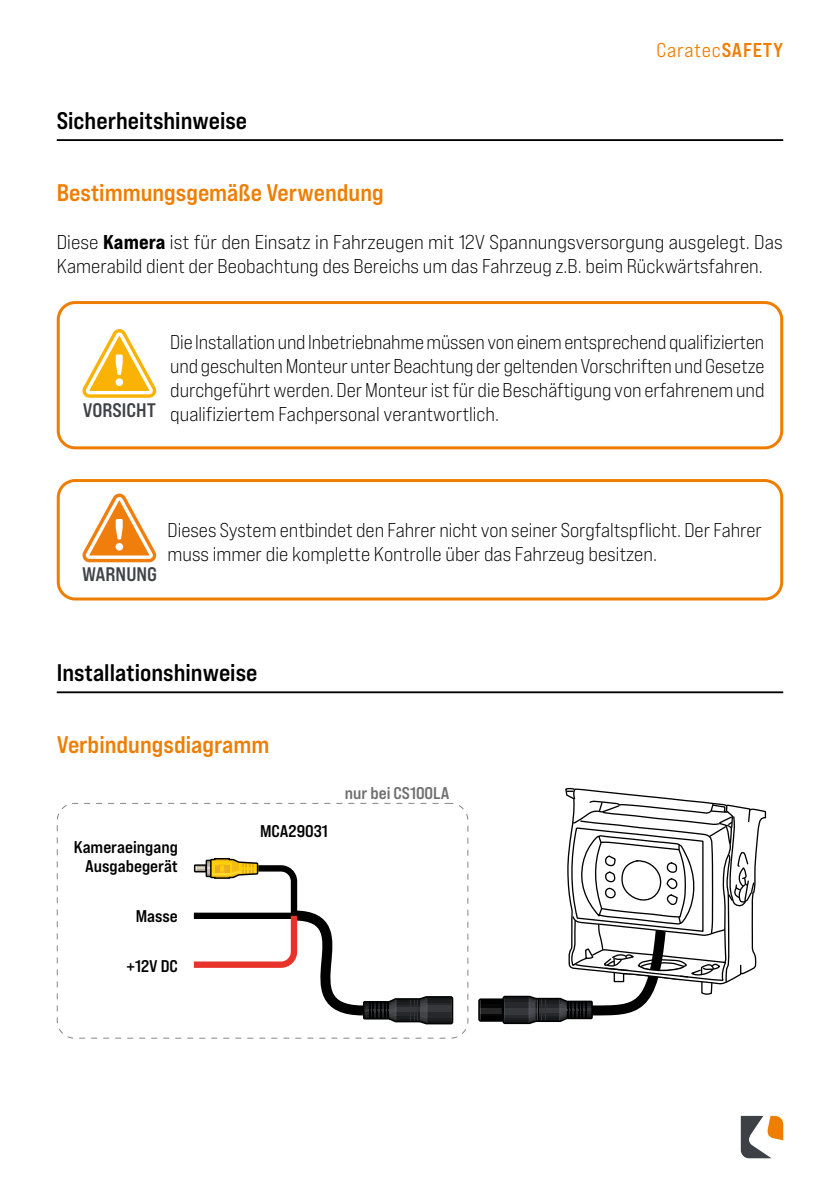
<style>
.page{position:relative;width:840px;height:1191px;background:#fff}
.page>*{position:absolute;margin:0;border:0;box-sizing:border-box;transform-origin:0 0}
.t1{font:24px "Bebas Neue Pro Exp Bd";color:#ef7d00}
.t2{font:24px "Bebas Neue Pro Exp Bd";color:#000}
.t3{font:20px/24px "Bebas Neue Pro Exp Bk";color:#000}
.t4{font:20px "Bebas Neue Pro Exp Md";letter-spacing:.04em;color:#ef7d00}
.t5{font:19.6px "Bebas Neue Pro Exp Bd";color:#3f4247}
.t6{font:17px "Bebas Neue Pro Exp Bd";color:#000}
.t7{font:17px "Bebas Neue Pro Exp Bd";color:#706f6f}
.s1{font-family:"Bebas Neue Pro Exp Bd"}
.s2{font-family:"Bebas Neue Pro Exp Eb"}
</style>
<div class="page">
<hr style="left:57px;top:139px;width:725px;height:2px;background:#000">
<hr style="left:57px;top:691px;width:725px;height:2px;background:#000">
<svg style="left:82px;top:329px;width:74px;height:69px"></svg>
<div style="left:57px;top:301px;width:725px;height:148px;border:3px solid #ef7d00;border-radius:17px"></div>
<svg style="left:82px;top:493px;width:74px;height:69px"></svg>
<div style="left:57px;top:479px;width:725px;height:121px;border:3px solid #ef7d00;border-radius:17px"></div>
<svg style="left:478px;top:787px;width:288px;height:238px"></svg>
<svg style="left:57px;top:803px;width:411px;height:235px"></svg>
<svg style="left:740px;top:1115px;width:42px;height:43px"></svg>
<p class="t2" style="left:57px;top:105px;width:192px">Sicherheitshinweise</p>
<p class="t4" style="left:656px;top:37px;width:128px">Caratec<span class="s1">SAFETY</span></p>
<p class="t1" style="left:57px;top:177px;width:328px">Bestimmungsgemäße Verwendung</p>
<p class="t3" style="left:57px;top:229px;width:727px">Diese <span class="s2">Kamera</span> ist für den Einsatz in Fahrzeugen mit 12V Spannungsversorgung ausgelegt. Das<br>Kamerabild dient der Beobachtung des Bereichs um das Fahrzeug z.B. beim Rückwärtsfahren.</p>
<p class="t5" style="left:83px;top:398px;width:75px">VORSICHT</p>
<p class="t3" style="left:170px;top:330px;width:595px;text-align:justify">Die Installation und Inbetriebnahme müssen von einem entsprechend qualifizierten und geschulten Monteur unter Beachtung der geltenden Vorschriften und Gesetze durchgeführt werden. Der Monteur ist für die Beschäftigung von erfahrenem und qualifiziertem Fachpersonal verantwortlich.</p>
<p class="t5" style="left:82px;top:562px;width:76px">WARNUNG</p>
<p class="t3" style="left:167px;top:517px;width:595px">Dieses System entbindet den Fahrer nicht von seiner Sorgfaltspflicht. Der Fahrer muss immer die komplette Kontrolle über das Fahrzeug besitzen.</p>
<p class="t2" style="left:57px;top:657px;width:202px">Installationshinweise</p>
<p class="t1" style="left:57px;top:729px;width:214px">Verbindungsdiagramm</p>
<p class="t6" style="left:74px;top:836px;width:106px">Kameraeingang</p>
<p class="t6" style="left:85px;top:855px;width:94px">Ausgabegerät</p>
<p class="t6" style="left:136px;top:905px;width:44px">Masse</p>
<p class="t6" style="left:126px;top:955px;width:53px">+12V DC</p>
<p class="t6" style="left:260px;top:820px;width:69px">MCA29031</p>
<p class="t7" style="left:344px;top:782px;width:106px">nur bei CS100LA</p>
</div>
